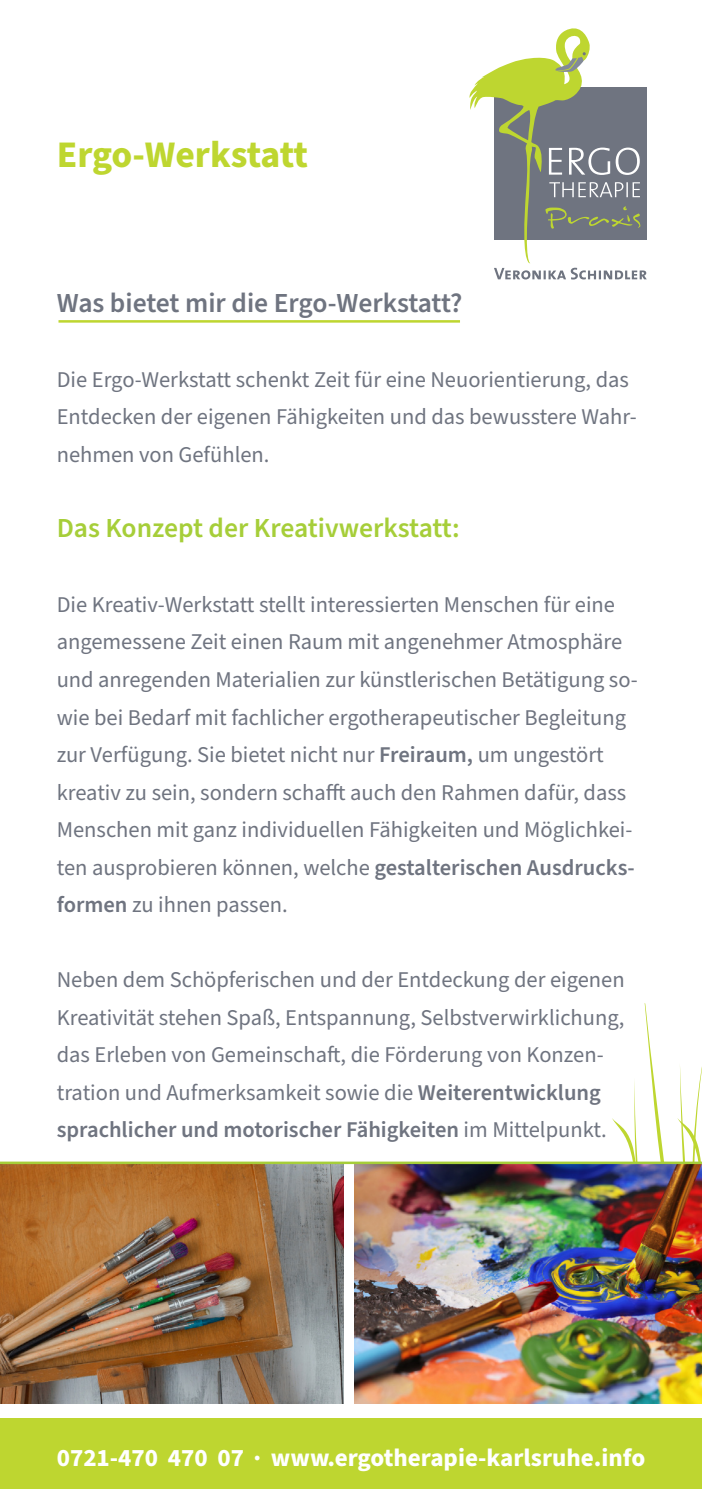
<style>
.page{position:relative;width:702px;height:1489px;background:#fff}
.page>*{position:absolute;margin:0;border:0;box-sizing:border-box;transform-origin:0 0}
.t1{font:700 37.5px "Source Sans Pro";letter-spacing:-.01em;color:#bed630}
.t2{font:600 27.5px "Source Sans Pro";color:#6f7480}
.t3{font:600 27.5px "Source Sans Pro";color:#a6ce39}
.t4{font:700 25px "Source Sans Pro";color:#fff}
.t5{font:22.5px/37.5px "Source Sans Pro";color:#6f7480}
.s1{font-weight:600}
</style>
<div class="page">
<div style="left:0;top:1417px;width:702px;height:71px;background:#bed630"></div>
<hr style="left:58px;top:320px;width:402px;height:2px;background:#bed630">
<svg style="left:612px;top:1003px;width:90px;height:158px"></svg>
<img style="left:0;top:1163px;width:344px;height:240px">
<img style="left:354px;top:1163px;width:348px;height:240px">
<hr style="left:0;top:1161px;width:702px;height:2px;background:#a6ce39">
<svg style="left:469px;top:28px;width:177px;height:251px"></svg>
<p class="t1" style="left:57px;top:129px;width:253px">Ergo-Werkstatt</p>
<p class="t2" style="left:57px;top:284px;width:407px">Was bietet mir die Ergo-Werkstatt?</p>
<p class="t5" style="left:57px;top:361px;width:581px">Die Ergo-Werkstatt schenkt Zeit für eine Neuorientierung, das<br>Entdecken der eigenen Fähigkeiten und das bewusstere Wahr&shy;nehmen von Gefühlen.</p>
<p class="t3" style="left:57px;top:509px;width:404px">Das Konzept der Kreativwerkstatt:</p>
<p class="t5" style="left:57px;top:586px;width:582px">Die Kreativ-Werkstatt stellt interessierten Menschen für eine angemessene Zeit einen Raum mit angenehmer Atmosphäre und anregenden Materialien zur künstlerischen Betätigung so&shy;wie bei Bedarf mit fachlicher ergotherapeutischer Begleitung zur Verfügung. Sie bietet nicht nur <span class="s1">Freiraum,</span> um ungestört kreativ zu sein, sondern schafft auch den Rahmen dafür, dass Menschen mit ganz individuellen Fähigkeiten und Möglichkei&shy;ten ausprobieren können, welche <span class="s1">gestalterischen Ausdrucks&shy;formen</span> zu ihnen passen.</p>
<p class="t5" style="left:57px;top:961px;width:569px">Neben dem Schöpferischen und der Entdeckung der eigenen Kreativität stehen Spaß, Entspannung, Selbstverwirklichung, das Erleben von Gemeinschaft, die Förderung von Konzen&shy;tration und Aufmerksamkeit sowie die <span class="s1">Weiterentwicklung sprachlicher und motorischer Fähigkeiten</span> im Mittelpunkt.</p>
<p class="t4" style="left:57px;top:1440px;width:590px">0721-470 470 07 · www.ergotherapie-karlsruhe.info</p>
</div>
